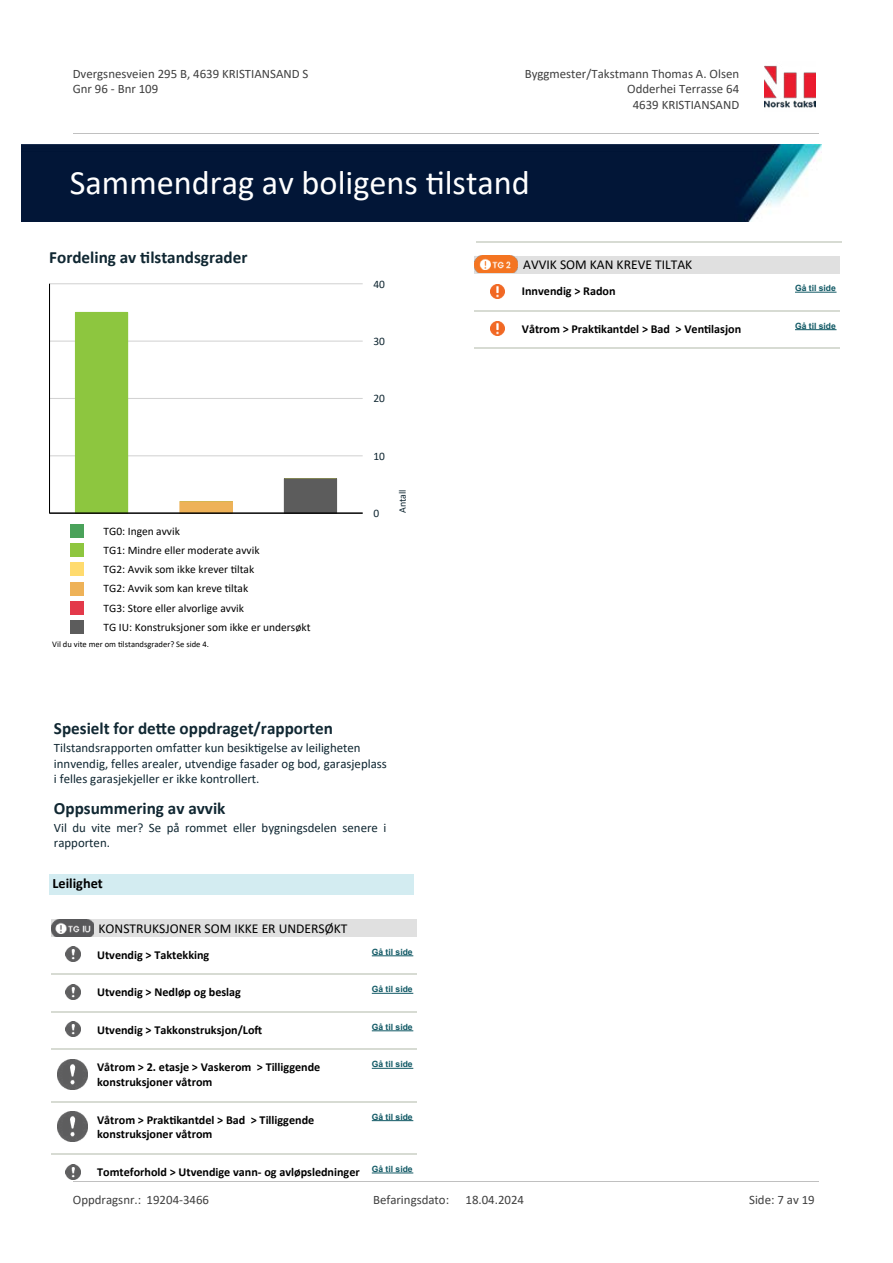
<style>
.page{position:relative;width:893px;height:1263px;background:#fff}
.page>*{position:absolute;margin:0;border:0;box-sizing:border-box;transform-origin:0 0}
.t1{font:34.35px "Calibri";color:#fff}
.t2{font:700 17.1px "Calibri";color:#102732}
.t3{font:700 14.25px "Calibri";color:#000}
.t4{font:13.5px "Calibri";color:#000}
.t5{font:12.9px/15.8px "Calibri";color:#102732}
.t6{font:12.9px/15.8px "Calibri";color:#404040}
.t7{font:700 12.15px/14.9px "Calibri";color:#000}
.t8{font:11.4px/19px "Calibri";color:#000}
.t9{font:11.4px "Calibri";color:#102732}
.t10{font:10.05px "Calibri";color:#102732}
.t11{font:700 8.55px "Arial";color:#115965}
.t12{font:8.55px "Calibri";color:#000}
</style>
<div class="page">
<hr style="left:49px;top:455px;width:314px;height:1px;background:#d3d3d3">
<hr style="left:49px;top:398px;width:314px;height:1px;background:#d3d3d3">
<hr style="left:49px;top:341px;width:314px;height:1px;background:#d3d3d3">
<hr style="left:49px;top:284px;width:314px;height:1px;background:#d3d3d3">
<hr style="left:180px;top:501px;width:52px;height:1px;background:#8dc63f">
<hr style="left:284px;top:478px;width:53px;height:1px;background:#8dc63f">
<div style="left:284px;top:479px;width:53px;height:34px;background:#5c5c5c"></div>
<div style="left:180px;top:502px;width:52px;height:11px;background:#eeb258"></div>
<div style="left:75px;top:312px;width:53px;height:201px;background:#8dc63f"></div>
<hr style="left:49px;top:512px;width:314px;height:2px;background:#000">
<hr style="left:49px;top:284px;width:1px;height:229px;background:#000">
<div style="left:70px;top:524px;width:14px;height:14px;background:#4aa25a"></div>
<div style="left:70px;top:543px;width:14px;height:14px;background:#8ec63f"></div>
<div style="left:70px;top:562px;width:14px;height:14px;background:#ffdb6e"></div>
<div style="left:70px;top:581px;width:14px;height:14px;background:#eeb258"></div>
<div style="left:70px;top:601px;width:14px;height:14px;background:#e3394a"></div>
<div style="left:70px;top:620px;width:14px;height:14px;background:#5c5c5c"></div>
<div style="left:50px;top:874px;width:364px;height:21px;background:#d3ecf1"></div>
<svg style="left:51px;top:919px;width:43px;height:1px"></svg>
<img style="left:51px;top:920px;width:43px;height:17px">
<div style="left:94px;top:919px;width:275px;height:18px;background:#e0e0e0"></div>
<div style="left:369px;top:919px;width:47px;height:18px;background:#e0e0e0"></div>
<img style="left:65px;top:946px;width:15px;height:15px">
<hr style="left:372px;top:955px;width:41px;height:1px;background:#115965">
<hr style="left:51px;top:974px;width:43px;height:1px;background:#d7dbd3">
<hr style="left:94px;top:974px;width:68px;height:1px;background:#d7dbd3">
<hr style="left:162px;top:974px;width:72px;height:1px;background:#d7dbd3">
<hr style="left:234px;top:974px;width:135px;height:1px;background:#d7dbd3">
<hr style="left:369px;top:974px;width:47px;height:1px;background:#d7dbd3">
<img style="left:65px;top:984px;width:15px;height:15px">
<hr style="left:372px;top:993px;width:41px;height:1px;background:#115965">
<hr style="left:51px;top:1011px;width:43px;height:2px;background:#d7dbd3">
<hr style="left:94px;top:1011px;width:68px;height:2px;background:#d7dbd3">
<hr style="left:162px;top:1011px;width:72px;height:2px;background:#d7dbd3">
<hr style="left:234px;top:1011px;width:135px;height:2px;background:#d7dbd3">
<hr style="left:369px;top:1011px;width:47px;height:2px;background:#d7dbd3">
<img style="left:65px;top:1021px;width:15px;height:15px">
<hr style="left:372px;top:1030px;width:41px;height:1px;background:#115965">
<hr style="left:51px;top:1049px;width:43px;height:1px;background:#d7dbd3">
<hr style="left:94px;top:1049px;width:68px;height:1px;background:#d7dbd3">
<hr style="left:162px;top:1049px;width:72px;height:1px;background:#d7dbd3">
<hr style="left:234px;top:1049px;width:135px;height:1px;background:#d7dbd3">
<hr style="left:369px;top:1049px;width:47px;height:1px;background:#d7dbd3">
<img style="left:58px;top:1059px;width:30px;height:30px">
<hr style="left:372px;top:1068px;width:41px;height:1px;background:#115965">
<hr style="left:51px;top:1101px;width:43px;height:1px;background:#d7dbd3">
<hr style="left:94px;top:1101px;width:68px;height:1px;background:#d7dbd3">
<hr style="left:162px;top:1101px;width:72px;height:1px;background:#d7dbd3">
<hr style="left:234px;top:1101px;width:135px;height:1px;background:#d7dbd3">
<hr style="left:369px;top:1101px;width:47px;height:1px;background:#d7dbd3">
<img style="left:58px;top:1111px;width:30px;height:30px">
<hr style="left:372px;top:1120px;width:41px;height:1px;background:#115965">
<hr style="left:51px;top:1153px;width:43px;height:2px;background:#d7dbd3">
<hr style="left:94px;top:1153px;width:68px;height:2px;background:#d7dbd3">
<hr style="left:162px;top:1153px;width:72px;height:2px;background:#d7dbd3">
<hr style="left:234px;top:1153px;width:135px;height:2px;background:#d7dbd3">
<hr style="left:369px;top:1153px;width:47px;height:2px;background:#d7dbd3">
<img style="left:65px;top:1164px;width:15px;height:15px">
<hr style="left:372px;top:1172px;width:41px;height:1px;background:#115965">
<svg style="left:517px;top:256px;width:2px;height:17px"></svg>
<img style="left:474px;top:255px;width:43px;height:18px">
<div style="left:519px;top:256px;width:273px;height:17px;background:#e0e0e0"></div>
<div style="left:792px;top:256px;width:47px;height:17px;background:#e0e0e0"></div>
<img style="left:491px;top:284px;width:13px;height:14px">
<hr style="left:795px;top:292px;width:41px;height:1px;background:#115965">
<hr style="left:475px;top:310px;width:44px;height:2px;background:#d7dbd3">
<hr style="left:519px;top:310px;width:68px;height:2px;background:#d7dbd3">
<hr style="left:587px;top:310px;width:71px;height:2px;background:#d7dbd3">
<hr style="left:658px;top:310px;width:134px;height:2px;background:#d7dbd3">
<hr style="left:792px;top:310px;width:47px;height:2px;background:#d7dbd3">
<img style="left:491px;top:322px;width:13px;height:14px">
<hr style="left:795px;top:329px;width:41px;height:1px;background:#115965">
<hr style="left:475px;top:348px;width:44px;height:1px;background:#d7dbd3">
<hr style="left:519px;top:348px;width:68px;height:1px;background:#d7dbd3">
<hr style="left:587px;top:348px;width:71px;height:1px;background:#d7dbd3">
<hr style="left:658px;top:348px;width:134px;height:1px;background:#d7dbd3">
<hr style="left:792px;top:348px;width:47px;height:1px;background:#d7dbd3">
<hr style="left:476px;top:242px;width:43px;height:1px;background:#d7dbd3">
<hr style="left:519px;top:242px;width:68px;height:1px;background:#d7dbd3">
<hr style="left:587px;top:242px;width:72px;height:1px;background:#d7dbd3">
<hr style="left:659px;top:242px;width:135px;height:1px;background:#d7dbd3">
<hr style="left:794px;top:242px;width:47px;height:1px;background:#d7dbd3">
<img style="left:765px;top:65px;width:50px;height:43px">
<hr style="left:73px;top:133px;width:745px;height:1px;background:#c0c0c0">
<img style="left:21px;top:144px;width:801px;height:77px">
<hr style="left:73px;top:1181px;width:745px;height:1px;background:#c0c0c0">
<p class="t6" style="left:73px;top:65px;width:237px">Dvergsnesveien 295 B, 4639 KRISTIANSAND S<br>Gnr 96 - Bnr 109</p>
<p class="t6" style="left:525px;top:65px;width:216px">Byggmester/Takstmann Thomas A. Olsen</p>
<p class="t6" style="left:633px;top:96px;width:108px">4639 KRISTIANSAND</p>
<p class="t6" style="left:627px;top:81px;width:113px">Odderhei Terrasse 64</p>
<h1 class="t1" style="left:70px;top:159px;width:462px">Sammendrag av boligens 琀椀lstand</h1>
<h2 class="t2" style="left:49px;top:245px;width:200px">Fordeling av 琀椀lstandsgrader</h2>
<p class="t8" style="left:104px;top:521px;width:208px">TG0: Ingen avvik<br>TG1: Mindre eller moderate avvik<br>TG2: Avvik som ikke krever 琀椀ltak<br>TG2: Avvik som kan kreve 琀椀ltak<br>TG3: Store eller alvorlige avvik<br>TG IU: Konstruksjoner som ikke er undersøkt</p>
<p class="t12" style="left:52px;top:638px;width:158px">Vil du vite mer om 琀椀lstandsgrader? Se side 4.</p>
<p class="t9" style="left:373px;top:276px;width:13px">40</p>
<p class="t9" style="left:373px;top:333px;width:13px">30</p>
<p class="t9" style="left:373px;top:391px;width:13px">20</p>
<p class="t9" style="left:373px;top:448px;width:13px">10</p>
<p class="t9" style="left:373px;top:505px;width:7px">0</p>
<p class="t10" style="left:395px;top:513px;width:25px;rotate:-90deg">Antall</p>
<h2 class="t2" style="left:54px;top:716px;width:280px">Spesielt for de琀琀e oppdraget/rapporten</h2>
<p class="t5" style="left:54px;top:739px;width:334px">Tilstandsrapporten omfa琀琀er kun besik琀椀gelse av leiligheten innvendig, felles arealer, utvendige fasader og bod, garasjeplass i felles garasjekjeller er ikke kontrollert.</p>
<h2 class="t2" style="left:54px;top:796px;width:173px">Oppsummering av avvik</h2>
<p class="t5" style="left:54px;top:819px;width:334px">Vil du vite mer? Se på rommet eller bygningsdelen senere i rapporten.</p>
<p class="t3" style="left:53px;top:873px;width:52px">Leilighet</p>
<p class="t4" style="left:99px;top:919px;width:250px">KONSTRUKSJONER SOM IKKE ER UNDERSØKT</p>
<p class="t7" style="left:97px;top:947px;width:114px">Utvendig &gt; Taktekking</p>
<p class="t11" style="left:372px;top:946px;width:42px">Gå til side</p>
<p class="t7" style="left:97px;top:984px;width:145px">Utvendig &gt; Nedløp og beslag</p>
<p class="t11" style="left:372px;top:983px;width:42px">Gå til side</p>
<p class="t7" style="left:97px;top:1022px;width:167px">Utvendig &gt; Takkonstruksjon/Lo昀琀</p>
<p class="t11" style="left:372px;top:1021px;width:42px">Gå til side</p>
<p class="t7" style="left:97px;top:1059px;width:225px">Våtrom &gt; 2. etasje &gt; Vaskerom &gt; Tilliggende konstruksjoner våtrom</p>
<p class="t11" style="left:372px;top:1058px;width:42px">Gå til side</p>
<p class="t7" style="left:97px;top:1112px;width:219px">Våtrom &gt; Prak琀椀kantdel &gt; Bad &gt; Tilliggende konstruksjoner våtrom</p>
<p class="t11" style="left:372px;top:1111px;width:42px">Gå til side</p>
<p class="t7" style="left:97px;top:1164px;width:317px">Tomteforhold &gt; Utvendige vann- og avløpsledninger <sup>Gå</sup> <sup>til</sup> <sup>side</sup></p>
<p class="t4" style="left:523px;top:255px;width:170px">AVVIK SOM KAN KREVE TILTAK</p>
<p class="t7" style="left:522px;top:283px;width:95px">Innvendig &gt; Radon</p>
<p class="t11" style="left:795px;top:282px;width:42px">Gå til side</p>
<p class="t7" style="left:522px;top:321px;width:221px">Våtrom &gt; Prak琀椀kantdel &gt; Bad &gt; Ven琀椀lasjon</p>
<p class="t11" style="left:795px;top:320px;width:42px">Gå til side</p>
<p class="t6" style="left:73px;top:1192px;width:138px">Oppdragsnr.: 19204-3466</p>
<p class="t6" style="left:373px;top:1192px;width:78px">Befaringsdato:</p>
<p class="t6" style="left:465px;top:1192px;width:60px">18.04.2024</p>
<p class="t6" style="left:749px;top:1192px;width:67px">Side: 7 av 19</p>
</div>
